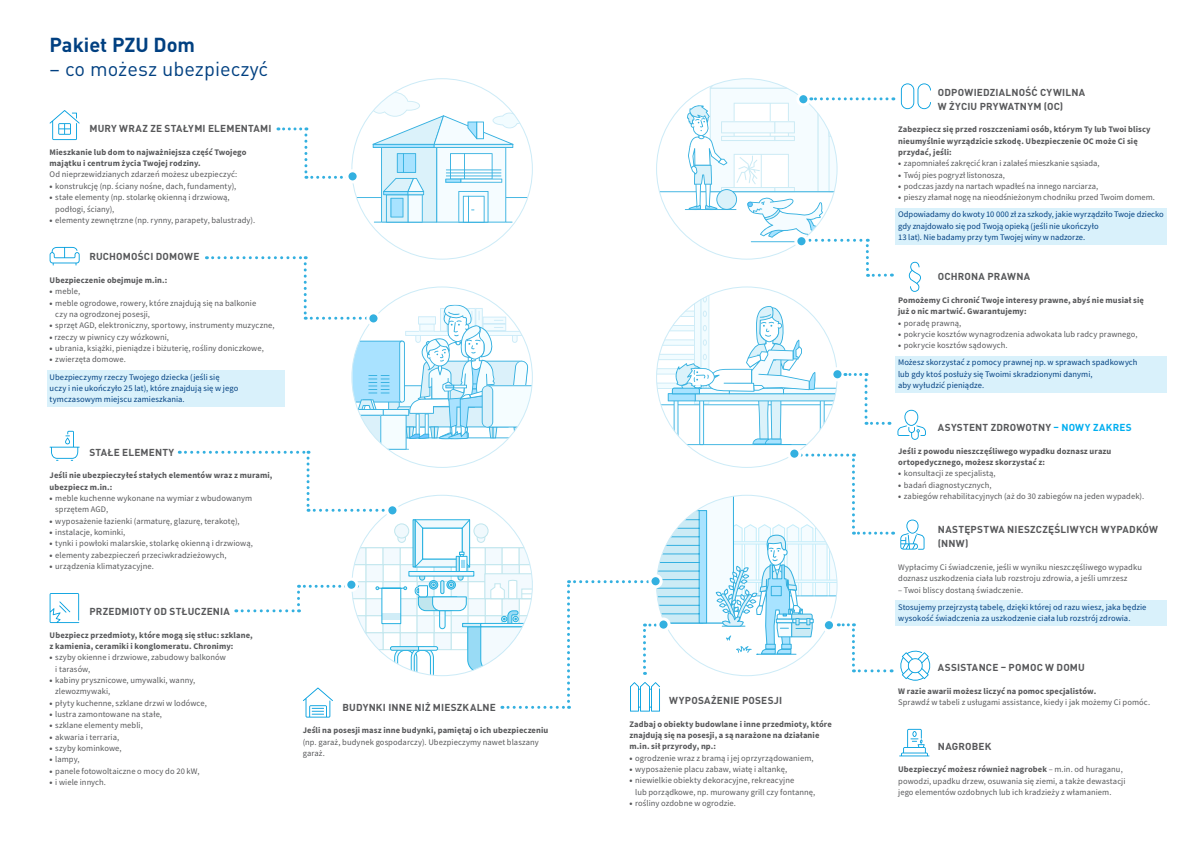
<style>
.page{position:relative;width:1191px;height:842px;background:#fff}
.page>*{position:absolute;margin:0;border:0;box-sizing:border-box;transform-origin:0 0}
.t1{font:20px "DIN Pro Pl";color:#014081}
.t2{font:700 20px "DIN Pro Pl";color:#014081}
.NAGLOWEK_v2_0{font:700 10px/14px "DIN Pro Pl";letter-spacing:.02em;color:#57585a}
.TEKST_BULET{font:8.5px/11.3px "Source Sans Pro";letter-spacing:.01em;color:#57585a}
.TEKST_BULET-2{font:8.5px/11.3px "Source Sans Pro";letter-spacing:.005em;color:#014081}
.TEKST_BULET-3{font:700 8.5px/11.3px "Source Sans Pro";letter-spacing:.015em;color:#57585a}
.INTRO-bold{font:700 8.5px/11.3px "Source Sans Pro";letter-spacing:.015em;color:#57585a}
.s1{font-weight:900}
.s2{font-weight:700}
.s3{color:#00aeef}
</style>
<div class="page">
<svg style="left:50px;top:110px;width:30px;height:30px"></svg>
<div style="left:47px;top:370px;width:237px;height:37px;background:#d9f1fb"></div>
<svg style="left:50px;top:247px;width:30px;height:18px"></svg>
<svg style="left:50px;top:431px;width:30px;height:30px"></svg>
<svg style="left:50px;top:593px;width:29px;height:30px"></svg>
<div style="left:895px;top:208px;width:271px;height:37px;background:#d9f1fb"></div>
<div style="left:895px;top:356px;width:271px;height:37px;background:#d9f1fb"></div>
<div style="left:895px;top:600px;width:271px;height:26px;background:#d9f1fb"></div>
<svg style="left:899px;top:729px;width:30px;height:27px"></svg>
<svg style="left:179px;top:79px;width:752px;height:638px"></svg>
<div style="left:347px;top:171px;width:11px;height:11px;background:#33b0e0;border-radius:50%"></div>
<div style="left:345px;top:169px;width:15px;height:14px;border:3px solid #fff;border-radius:50%"></div>
<p class="t2" style="left:50px;top:31px;width:147px">Pakiet PZU Dom</p>
<p class="t1" style="left:50px;top:56px;width:220px">– co możesz ubezpieczyć</p>
<p class="NAGLOWEK_v2_0" style="left:89px;top:121px;width:184px">MURY WRAZ ZE STAŁYMI ELEMENTAMI</p>
<p class="TEKST_BULET-3" style="left:50px;top:146px;width:198px">Mieszkanie lub dom to najważniejsza część Twojego majątku i centrum życia Twojej rodziny.</p>
<p class="TEKST_BULET" style="left:50px;top:169px;width:189px">Od nieprzewidzianych zdarzeń możesz ubezpieczyć:</p>
<p class="TEKST_BULET" style="left:50px;top:180px;width:188px"><span class="s1">•</span> konstrukcję (np. ściany nośne, dach, fundamenty),</p>
<p class="TEKST_BULET" style="left:55px;top:192px;width:176px;text-indent:-6px"><span class="s1">•</span> stałe elementy (np. stolarkę okienną i drzwiową, podłogi, ściany),</p>
<p class="TEKST_BULET" style="left:50px;top:214px;width:207px"><span class="s1">•</span> elementy zewnętrzne (np. rynny, parapety, balustrady).</p>
<p class="NAGLOWEK_v2_0" style="left:89px;top:249px;width:111px">RUCHOMOŚCI DOMOWE</p>
<p class="TEKST_BULET-3" style="left:50px;top:274px;width:119px">Ubezpieczenie obejmuje m.in.:</p>
<p class="TEKST_BULET" style="left:50px;top:286px;width:32px"><span class="s1">•</span> meble,</p>
<p class="TEKST_BULET" style="left:55px;top:297px;width:202px;text-indent:-6px"><span class="s1">•</span> meble ogrodowe, rowery, które znajdują się na balkonie czy na ogrodzonej posesji,</p>
<p class="TEKST_BULET" style="left:50px;top:320px;width:226px"><span class="s1">•</span> sprzęt AGD, elektroniczny, sportowy, instrumenty muzyczne,</p>
<p class="TEKST_BULET" style="left:50px;top:331px;width:121px"><span class="s1">•</span> rzeczy w piwnicy czy wózkowni,</p>
<p class="TEKST_BULET" style="left:50px;top:343px;width:216px"><span class="s1">•</span> ubrania, książki, pieniądze i biżuterię, rośliny doniczkowe,</p>
<p class="TEKST_BULET" style="left:50px;top:354px;width:78px"><span class="s1">•</span> zwierzęta domowe.</p>
<p class="TEKST_BULET-2" style="left:50px;top:371px;width:190px">Ubezpieczymy rzeczy Twojego dziecka (jeśli się uczy i nie ukończyło 25 lat), które znajdują się w jego tymczasowym miejscu zamieszkania.</p>
<p class="NAGLOWEK_v2_0" style="left:89px;top:445px;width:86px">STAŁE ELEMENTY</p>
<p class="TEKST_BULET-3" style="left:50px;top:470px;width:224px">Jeśli nie ubezpieczyłeś stałych elementów wraz z murami, ubezpiecz m.in.:</p>
<p class="TEKST_BULET" style="left:55px;top:492px;width:198px;text-indent:-6px"><span class="s1">•</span> meble kuchenne wykonane na wymiar z wbudowanym sprzętem AGD,</p>
<p class="TEKST_BULET" style="left:50px;top:515px;width:191px"><span class="s1">•</span> wyposażenie łazienki (armaturę, glazurę, terakotę),</p>
<p class="TEKST_BULET" style="left:50px;top:526px;width:77px"><span class="s1">•</span> instalacje, kominki,</p>
<p class="TEKST_BULET" style="left:50px;top:538px;width:205px"><span class="s1">•</span> tynki i powłoki malarskie, stolarkę okienną i drzwiową,</p>
<p class="TEKST_BULET" style="left:50px;top:549px;width:178px"><span class="s1">•</span> elementy zabezpieczeń przeciwkradzieżowych,</p>
<p class="TEKST_BULET" style="left:50px;top:560px;width:106px"><span class="s1">•</span> urządzenia klimatyzacyjne.</p>
<p class="NAGLOWEK_v2_0" style="left:89px;top:604px;width:142px">PRZEDMIOTY OD STŁUCZENIA</p>
<p class="INTRO-bold" style="left:50px;top:629px;width:205px">Ubezpiecz przedmioty, które mogą się stłuc: szklane, z kamienia, ceramiki i konglomeratu. Chronimy:</p>
<p class="TEKST_BULET" style="left:55px;top:652px;width:172px;text-indent:-6px"><span class="s1">•</span> szyby okienne i drzwiowe, zabudowy balkonów i tarasów,</p>
<p class="TEKST_BULET" style="left:55px;top:674px;width:141px;text-indent:-6px"><span class="s1">•</span> kabiny prysznicowe, umywalki, wanny, zlewozmywaki,</p>
<p class="TEKST_BULET" style="left:50px;top:697px;width:159px"><span class="s1">•</span> płyty kuchenne, szklane drzwi w lodówce,</p>
<p class="TEKST_BULET" style="left:50px;top:708px;width:114px"><span class="s1">•</span> lustra zamontowane na stałe,</p>
<p class="TEKST_BULET" style="left:50px;top:720px;width:95px"><span class="s1">•</span> szklane elementy mebli,</p>
<p class="TEKST_BULET" style="left:50px;top:731px;width:71px"><span class="s1">•</span> akwaria i terraria,</p>
<p class="TEKST_BULET" style="left:50px;top:742px;width:73px"><span class="s1">•</span> szyby kominkowe,</p>
<p class="TEKST_BULET" style="left:50px;top:754px;width:31px"><span class="s1">•</span> lampy,</p>
<p class="TEKST_BULET" style="left:50px;top:765px;width:151px"><span class="s1">•</span> panele fotowoltaiczne o mocy do 20 kW,</p>
<p class="TEKST_BULET" style="left:50px;top:776px;width:58px"><span class="s1">•</span> i wiele innych.</p>
<p class="NAGLOWEK_v2_0" style="left:342px;top:700px;width:155px">BUDYNKI INNE NIŻ MIESZKALNE</p>
<p class="TEKST_BULET" style="left:303px;top:725px;width:247px"><span class="s2">Jeśli na posesji masz inne budynki, pamiętaj o ich ubezpieczeniu </span>(np. garaż, budynek gospodarczy). Ubezpieczymy nawet blaszany garaż.</p>
<p class="NAGLOWEK_v2_0" style="left:669px;top:693px;width:114px">WYPOSAŻENIE POSESJI</p>
<p class="INTRO-bold" style="left:629px;top:718px;width:204px">Zadbaj o obiekty budowlane i inne przedmioty, które znajdują się na posesji, a są narażone na działanie m.in. sił przyrody, np.:</p>
<p class="TEKST_BULET" style="left:629px;top:752px;width:186px"><span class="s1">•</span> ogrodzenie wraz z bramą i jej oprzyrządowaniem,</p>
<p class="TEKST_BULET" style="left:629px;top:763px;width:159px"><span class="s1">•</span> wyposażenie placu zabaw, wiatę i altankę,</p>
<p class="TEKST_BULET" style="left:635px;top:775px;width:182px;text-indent:-6px"><span class="s1">•</span> niewielkie obiekty dekoracyjne, rekreacyjne<br>lub porządkowe, np. murowany grill czy fontannę,</p>
<p class="TEKST_BULET" style="left:629px;top:797px;width:108px"><span class="s1">•</span> rośliny ozdobne w ogrodzie.</p>
<p class="NAGLOWEK_v2_0" style="left:938px;top:85px;width:149px">ODPOWIEDZIALNOŚĆ CYWILNA<br>W ŻYCIU PRYWATNYM (OC)</p>
<p class="TEKST_BULET-3" style="left:898px;top:124px;width:254px">Zabezpiecz się przed roszczeniami osób, którym Ty lub Twoi bliscy nieumyślnie wyrządzicie szkodę. Ubezpieczenie OC może Ci się przydać, jeśli:</p>
<p class="TEKST_BULET" style="left:898px;top:158px;width:203px"><span class="s1">•</span> zapomniałeś zakręcić kran i zalałeś mieszkanie sąsiada,</p>
<p class="TEKST_BULET" style="left:898px;top:169px;width:108px"><span class="s1">•</span> Twój pies pogryzł listonosza,</p>
<p class="TEKST_BULET" style="left:898px;top:180px;width:201px"><span class="s1">•</span> podczas jazdy na nartach wpadłeś na innego narciarza,</p>
<p class="TEKST_BULET" style="left:898px;top:192px;width:258px"><span class="s1">•</span> pieszy złamał nogę na nieodśnieżonym chodniku przed Twoim domem.</p>
<p class="TEKST_BULET-2" style="left:898px;top:209px;width:267px">Odpowiadamy do kwoty 10 000 zł za szkody, jakie wyrządziło Twoje dziecko gdy znajdowało się pod Twoją opieką (jeśli nie ukończyło<br>13 lat). Nie badamy przy tym Twojej winy w nadzorze.</p>
<p class="NAGLOWEK_v2_0" style="left:937px;top:269px;width:94px">OCHRONA PRAWNA</p>
<p class="TEKST_BULET-3" style="left:898px;top:294px;width:247px">Pomożemy Ci chronić Twoje interesy prawne, abyś nie musiał się już o nic martwić. Gwarantujemy:</p>
<p class="TEKST_BULET" style="left:898px;top:317px;width:65px"><span class="s1">•</span> poradę prawną,</p>
<p class="TEKST_BULET" style="left:898px;top:328px;width:241px"><span class="s1">•</span> pokrycie kosztów wynagrodzenia adwokata lub radcy prawnego,</p>
<p class="TEKST_BULET" style="left:898px;top:340px;width:111px"><span class="s1">•</span> pokrycie kosztów sądowych.</p>
<p class="TEKST_BULET-2" style="left:898px;top:357px;width:241px">Możesz skorzystać z pomocy prawnej np. w sprawach spadkowych lub gdy ktoś posłuży się Twoimi skradzionymi danymi,<br>aby wyłudzić pieniądze.</p>
<p class="NAGLOWEK_v2_0" style="left:938px;top:420px;width:195px">ASYSTENT ZDROWOTNY <span class="s3">– NOWY ZAKRES</span></p>
<p class="TEKST_BULET-3" style="left:898px;top:445px;width:215px">Jeśli z powodu nieszczęśliwego wypadku doznasz urazu ortopedycznego, możesz skorzystać z:</p>
<p class="TEKST_BULET" style="left:898px;top:468px;width:99px"><span class="s1">•</span> konsultacji ze specjalistą,</p>
<p class="TEKST_BULET" style="left:898px;top:479px;width:95px"><span class="s1">•</span> badań diagnostycznych,</p>
<p class="TEKST_BULET" style="left:898px;top:491px;width:247px"><span class="s1">•</span> zabiegów rehabilitacyjnych (aż do 30 zabiegów na jeden wypadek).</p>
<p class="NAGLOWEK_v2_0" style="left:938px;top:522px;width:222px">NASTĘPSTWA NIESZCZĘŚLIWYCH WYPADKÓW (NNW)</p>
<p class="TEKST_BULET" style="left:898px;top:561px;width:245px">Wypłacimy Ci świadczenie, jeśli w wyniku nieszczęśliwego wypadku doznasz uszkodzenia ciała lub rozstroju zdrowia, a jeśli umrzesz</p>
<p class="TEKST_BULET" style="left:898px;top:584px;width:126px">– Twoi bliscy dostaną świadczenie.</p>
<p class="TEKST_BULET-2" style="left:898px;top:601px;width:250px">Stosujemy przejrzystą tabelę, dzięki której od razu wiesz, jaka będzie wysokość świadczenia za uszkodzenie ciała lub rozstrój zdrowia.</p>
<p class="NAGLOWEK_v2_0" style="left:938px;top:660px;width:148px">ASSISTANCE – POMOC W DOMU</p>
<p class="TEKST_BULET" style="left:898px;top:685px;width:253px"><span class="s2">W razie awarii możesz liczyć na pomoc specjalistów.<br></span>Sprawdź w tabeli z usługami assistance, kiedy i jak możemy Ci pomóc.</p>
<p class="NAGLOWEK_v2_0" style="left:938px;top:739px;width:55px">NAGROBEK</p>
<p class="TEKST_BULET" style="left:898px;top:764px;width:229px"><span class="s2">Ubezpieczyć możesz również nagrobek</span> – m.in. od huraganu, powodzi, upadku drzew, osuwania się ziemi, a także dewastacji jego elementów ozdobnych lub ich kradzieży z włamaniem.</p>
</div>
